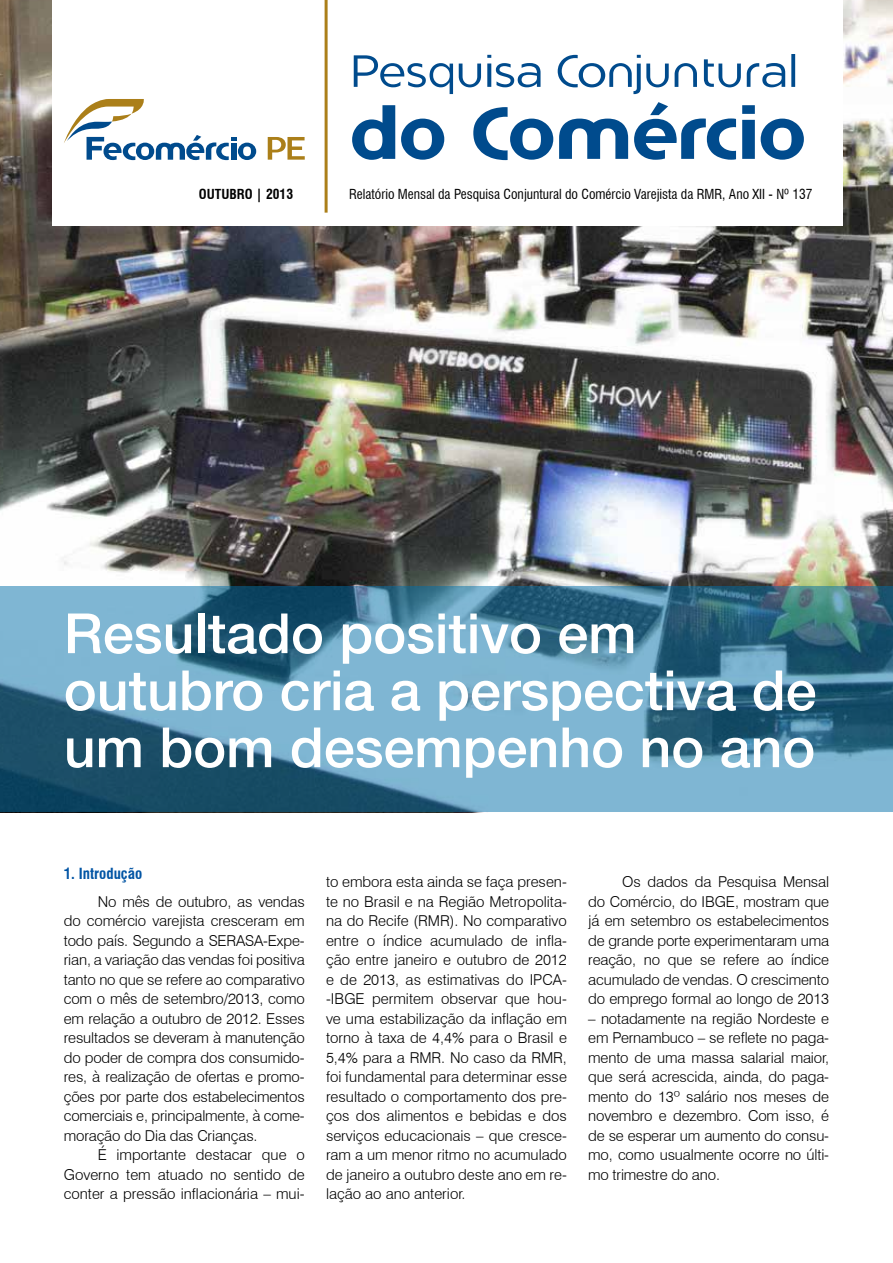
<style>
.page{position:relative;width:893px;height:1263px;background:#fff}
.page>*{position:absolute;margin:0;border:0;box-sizing:border-box;transform-origin:0 0}
.t1{font:500 55.5px/57px "Helvetica Neue LT Pro";color:#fff}
.t2{font:300 15px/19.5px "Swiss 721 BT";letter-spacing:-.01em;color:#000;text-align:justify}
.t3{font:700 condensed 15px "Swiss 721 BT";color:#0054a4}
.t4{font:condensed 13.5px "Swiss 721 BT";color:#000}
.t5{font:700 condensed 13.5px "Swiss 721 BT";color:#000}
</style>
<div class="page">
<img style="left:0;top:0;width:893px;height:813px">
<div style="left:52px;top:0;width:791px;height:226px;background:#fff"></div>
<hr style="left:325px;top:0;width:3px;height:213px;background:#ab7f19">
<svg style="left:352px;top:102px;width:452px;height:58px"></svg>
<svg style="left:354px;top:54px;width:441px;height:40px"></svg>
<svg style="left:64px;top:99px;width:192px;height:61px"></svg>
<svg style="left:268px;top:137px;width:37px;height:23px"></svg>
<svg style="left:0;top:587px;width:893px;height:225px;background:#538aa5"></svg>
<p class="t5" style="left:199px;top:186px;width:96px">OUTUBRO | 2013</p>
<p class="t4" style="left:349px;top:186px;width:465px">Relatório Mensal da Pesquisa Conjuntural do Comércio Varejista da RMR, Ano XII - Nº 137</p>
<h1 class="t1" style="left:64px;top:604px;width:754px">Resultado positivo em outubro cria a perspectiva de um bom desempenho no ano</h1>
<p class="t3" style="left:64px;top:864px;width:80px">1. Introdução</p>
<p class="t2" style="left:64px;top:892px;width:242px;text-indent:34px">No mês de outubro, as vendas do comércio varejista cresceram em todo país. Segundo a SERASA-Expe&shy;rian, a variação das vendas foi positiva tanto no que se refere ao comparativo com o mês de setembro/2013, como em relação a outubro de 2012. Esses resultados se deveram à manutenção do poder de compra dos consumido&shy;res, à realização de ofertas e promo&shy;ções por parte dos estabelecimentos comerciais e, principalmente, à come&shy;moração do Dia das Crianças.</p>
<p class="t2" style="left:64px;top:1145px;width:242px;text-indent:34px">É importante destacar que o Governo tem atuado no sentido de conter a pressão inflacionária – mui-</p>
<p class="t2" style="left:326px;top:872px;width:242px">to embora esta ainda se faça presen&shy;te no Brasil e na Região Metropolita&shy;na do Recife (RMR). No comparativo entre o índice acumulado de infla&shy;ção entre janeiro e outubro de 2012 e de 2013, as estimativas do IPCA--IBGE permitem observar que hou&shy;ve uma estabilização da inflação em torno à taxa de 4,4% para o Brasil e 5,4% para a RMR. No caso da RMR, foi fundamental para determinar esse resultado o comportamento dos pre&shy;ços dos alimentos e bebidas e dos serviços educacionais – que cresce&shy;ram a um menor ritmo no acumulado de janeiro a outubro deste ano em re&shy;lação ao ano anterior.</p>
<p class="t2" style="left:588px;top:872px;width:242px;text-indent:34px">Os dados da Pesquisa Mensal do Comércio, do IBGE, mostram que já em setembro os estabelecimentos de grande porte experimentaram uma reação, no que se refere ao índice acumulado de vendas. O crescimento do emprego formal ao longo de 2013</p>
<p class="t2" style="left:588px;top:1009px;width:242px">– notadamente na região Nordeste e em Pernambuco – se reflete no paga&shy;mento de uma massa salarial maior, que será acrescida, ainda, do paga&shy;mento do 13º salário nos meses de novembro e dezembro. Com isso, é de se esperar um aumento do consu&shy;mo, como usualmente ocorre no últi&shy;mo trimestre do ano.</p>
</div>
